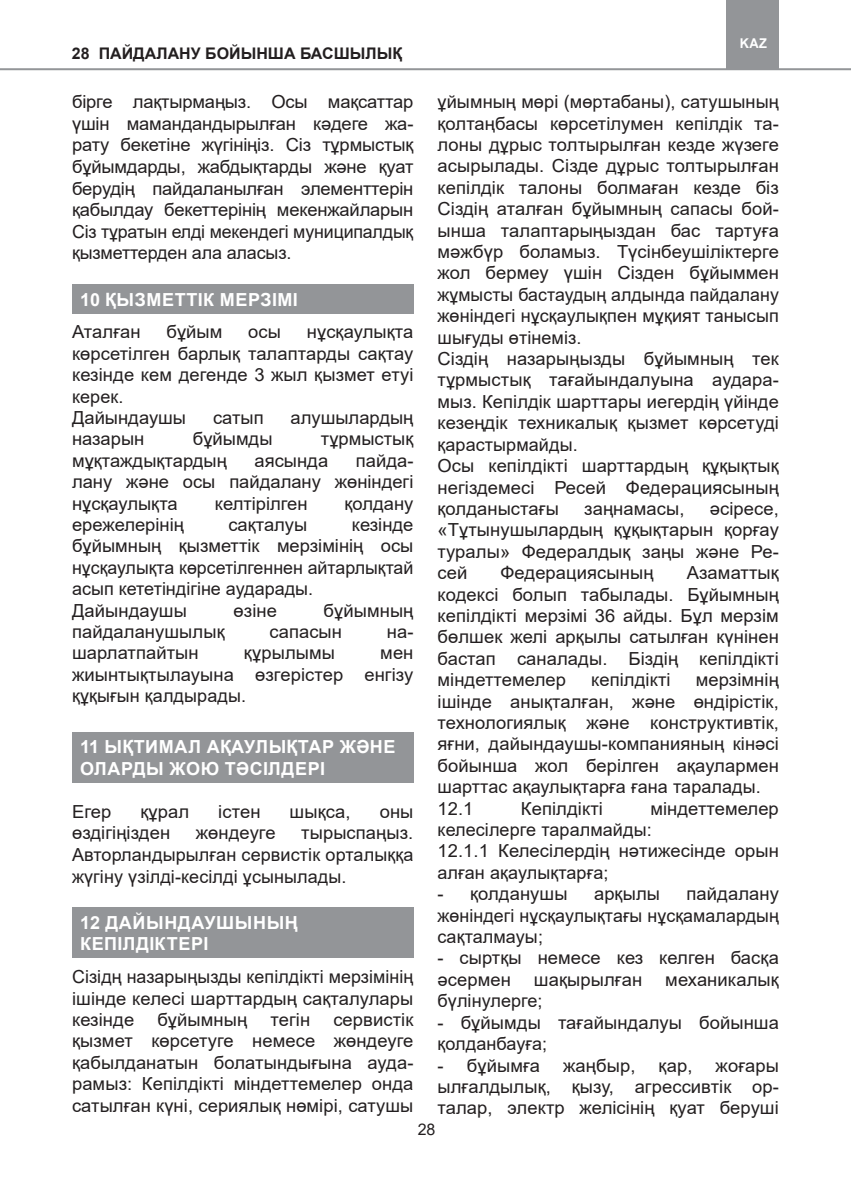
<style>
.page{position:relative;width:851px;height:1191px;background:#fff}
.page>*{position:absolute;margin:0;border:0;box-sizing:border-box;transform-origin:0 0}
.Текст{font:18px/21.4px "Arial";letter-spacing:.005em;color:#231f20;text-align:justify}
.Заголовок{font:700 18px/21.6px "Arial";letter-spacing:.035em;color:#fff}
.t1{font:700 16px "Arial";color:#231f20}
.t2{font:16px "Arial";color:#231f20}
.t3{font:700 13.6px "Arial";color:#fff;scale:.95 1}
</style>
<div class="page">
<hr style="left:0;top:68px;width:850px;height:2px;background:#939598">
<div style="left:726px;top:0;width:52px;height:69px;background:#939598"></div>
<div style="left:72px;top:284px;width:341px;height:29px;background:#939598"></div>
<svg style="left:77px;top:313px;width:218px;height:1px"></svg>
<div style="left:72px;top:732px;width:341px;height:50px;background:#939598"></div>
<div style="left:72px;top:907px;width:341px;height:51px;background:#939598"></div>
<p class="t1" style="left:72px;top:42px;width:332px">28 ПАЙДАЛАНУ БОЙЫНША БАСШЫЛЫҚ</p>
<p class="Текст" style="left:72px;top:91px;width:343px">бірге лақтырмаңыз. Осы мақсаттар үшін мамандандырылған кәдеге жа&shy;рату бекетіне жүгініңіз. Сіз тұрмыстық бұйымдарды, жабдықтарды және қуат берудің пайдаланылған элементтерін қабылдау бекеттерінің мекенжайларын Сіз тұратын елді мекендегі муниципалдық қызметтерден ала аласыз.</p>
<p class="Заголовок" style="left:80px;top:289px;width:219px">10 ҚЫЗМЕТТІК МЕРЗІМІ</p>
<p class="Текст" style="left:72px;top:321px;width:70px">Аталған</p>
<p class="Текст" style="left:166px;top:321px;width:58px">бұйым</p>
<p class="Текст" style="left:248px;top:321px;width:34px">осы</p>
<p class="Текст" style="left:72px;top:321px;width:343px;text-indent:235px">нұсқаулықта көрсетілген барлық талаптарды сақтау кезінде кем дегенде 3 жыл қызмет етуі керек.</p>
<p class="Текст" style="left:72px;top:407px;width:116px">Дайындаушы</p>
<p class="Текст" style="left:213px;top:407px;width:52px">сатып</p>
<p class="Текст" style="left:290px;top:407px;width:124px">алушылардың</p>
<p class="Текст" style="left:72px;top:428px;width:74px">назарын</p>
<p class="Текст" style="left:193px;top:428px;width:81px">бұйымды</p>
<p class="Текст" style="left:321px;top:428px;width:94px">тұрмыстық</p>
<p class="Текст" style="left:72px;top:449px;width:156px">мұқтаждықтардың</p>
<p class="Текст" style="left:254px;top:449px;width:75px">аясында</p>
<p class="Текст" style="left:72px;top:449px;width:343px;text-indent:284px">пайда&shy;лану және осы пайдалану жөніндегі нұсқаулықта</p>
<p class="Текст" style="left:215px;top:492px;width:94px">келтірілген</p>
<p class="Текст" style="left:344px;top:492px;width:70px">қолдану</p>
<p class="Текст" style="left:72px;top:514px;width:343px;text-indent:280px">кезінде бұйымның қызметтік мерзімінің осы нұсқаулықта көрсетілгеннен айтарлықтай асып кететіндігіне аударады.</p>
<p class="Текст" style="left:72px;top:599px;width:116px">Дайындаушы</p>
<p class="Текст" style="left:233px;top:599px;width:45px">өзіне</p>
<p class="Текст" style="left:323px;top:599px;width:91px">бұйымның</p>
<p class="Текст" style="left:72px;top:621px;width:154px">пайдаланушылық</p>
<p class="Текст" style="left:269px;top:621px;width:74px">сапасын</p>
<p class="Текст" style="left:387px;top:621px;width:28px">на-</p>
<p class="Текст" style="left:72px;top:642px;width:128px">шарлатпайтын</p>
<p class="Текст" style="left:244px;top:642px;width:92px">құрылымы</p>
<p class="Текст" style="left:72px;top:514px;width:113px">ережелерінің</p>
<p class="Текст" style="left:228px;top:514px;width:80px">сақталуы</p>
<p class="Текст" style="left:72px;top:642px;width:343px;text-indent:308px">мен жиынтықтылауына өзгерістер енгізу құқығын қалдырады.</p>
<p class="Заголовок" style="left:80px;top:736px;width:317px">11 ЫҚТИМАЛ АҚАУЛЫҚТАР ЖӘНЕ<br>ОЛАРДЫ ЖОЮ ТӘСІЛДЕРІ</p>
<p class="Текст" style="left:72px;top:800px;width:41px">Егер</p>
<p class="Текст" style="left:140px;top:800px;width:50px">құрал</p>
<p class="Текст" style="left:218px;top:800px;width:44px">істен</p>
<p class="Текст" style="left:289px;top:800px;width:62px">шықса,</p>
<p class="Текст" style="left:379px;top:800px;width:35px">оны</p>
<p class="Текст" style="left:72px;top:822px;width:100px">өздігіңізден</p>
<p class="Текст" style="left:196px;top:822px;width:81px">жөндеуге</p>
<p class="Текст" style="left:72px;top:822px;width:343px;text-indent:229px">тырыспаңыз.<br>Авторландырылған сервистік орталыққа жүгіну үзілді-кесілді ұсынылады.</p>
<p class="Заголовок" style="left:80px;top:911px;width:219px">12 ДАЙЫНДАУШЫНЫҢ<br>КЕПІЛДІКТЕРІ</p>
<p class="Текст" style="left:72px;top:966px;width:343px">Сізідң назарыңызды кепілдікті мерзімінің ішінде келесі шарттардың сақталулары кезінде</p>
<p class="Текст" style="left:157px;top:1008px;width:91px">бұйымның</p>
<p class="Текст" style="left:270px;top:1008px;width:41px">тегін</p>
<p class="Текст" style="left:72px;top:1008px;width:343px;text-indent:261px">сервистік қызмет көрсетуге немесе жөндеуге қабылданатын болатындығына ауда&shy;рамыз: Кепілдікті міндеттемелер онда сатылған күні, сериялық нөмірі, сатушы</p>
<p class="t3" style="left:739px;top:34px;width:30px">KAZ</p>
<p class="Текст" style="left:437px;top:91px;width:343px">ұйымның мөрі (мөртабаны), сатушының қолтаңбасы көрсетілумен кепілдік та&shy;лоны дұрыс толтырылған кезде жүзеге асырылады. Сізде дұрыс толтырылған кепілдік талоны болмаған кезде біз Сіздің аталған бұйымның сапасы бой&shy;ынша талаптарыңыздан бас тартуға мәжбүр боламыз. Түсінбеушіліктерге жол бермеу үшін Сізден бұйыммен жұмысты бастаудың алдында пайдалану жөніндегі нұсқаулықпен мұқият танысып шығуды өтінеміз.</p>
<p class="Текст" style="left:437px;top:348px;width:343px">Сіздің назарыңызды бұйымның тек тұрмыстық тағайындалуына аудара&shy;мыз. Кепілдік шарттары иегердің үйінде кезеңдік техникалық қызмет көрсетуді қарастырмайды.</p>
<p class="Текст" style="left:437px;top:455px;width:343px">Осы кепілдікті шарттардың құқықтық негіздемесі Ресей Федерациясының қолданыстағы</p>
<p class="Текст" style="left:437px;top:498px;width:343px;text-indent:272px">әсіресе, «Тұтынушылардың құқықтарын қорғау туралы» Федералдық заңы және Ре&shy;сей</p>
<p class="Текст" style="left:584px;top:498px;width:102px">заңнамасы,</p>
<p class="Текст" style="left:500px;top:562px;width:154px">Федерациясының</p>
<p class="Текст" style="left:437px;top:562px;width:343px;text-indent:249px">Азаматтық кодексі болып табылады. Бұйымның кепілдікті мерзімі 36 айды. Бұл мерзім бөлшек желі арқылы сатылған күнінен бастап саналады. Біздің кепілдікті міндеттемелер</p>
<p class="Текст" style="left:437px;top:669px;width:343px;text-indent:258px">мерзімнің ішінде анықталған, және өндірістік, технологиялық және конструктивтік, яғни, дайындаушы-компанияның кінәсі бойынша жол берілген ақаулармен шарттас ақаулықтарға ғана таралады.</p>
<p class="Текст" style="left:437px;top:797px;width:38px">12.1</p>
<p class="Текст" style="left:521px;top:797px;width:83px">Кепілдікті</p>
<p class="Текст" style="left:591px;top:669px;width:81px">кепілдікті</p>
<p class="Текст" style="left:437px;top:797px;width:343px;text-indent:213px">міндеттемелер келесілерге таралмайды:</p>
<p class="Текст" style="left:437px;top:840px;width:343px">12.1.1 Келесілердің нәтижесінде орын алған ақаулықтарға;</p>
<p class="Текст" style="left:437px;top:883px;width:131px">- қолданушы</p>
<p class="Текст" style="left:594px;top:883px;width:68px">арқылы</p>
<p class="Текст" style="left:437px;top:883px;width:343px;text-indent:249px">пайдалану жөніндегі нұсқаулықтағы нұсқамалардың сақталмауы;</p>
<p class="Текст" style="left:437px;top:947px;width:343px">- сыртқы немесе кез келген басқа әсермен</p>
<p class="Текст" style="left:534px;top:968px;width:110px">шақырылған</p>
<p class="Текст" style="left:665px;top:968px;width:115px">механикалық</p>
<p class="Текст" style="left:437px;top:990px;width:107px">бүлінулерге;</p>
<p class="Текст" style="left:437px;top:1011px;width:343px">- бұйымды тағайындалуы бойынша қолданбауға;</p>
<p class="Текст" style="left:437px;top:1054px;width:104px">- бұйымға</p>
<p class="Текст" style="left:563px;top:1054px;width:74px">жаңбыр,</p>
<p class="Текст" style="left:658px;top:1054px;width:35px">қар,</p>
<p class="Текст" style="left:437px;top:1054px;width:343px;text-indent:278px">жоғары ылғалдылық, қызу, агрессивтік ор&shy;талар, электр желісінің қуат беруші</p>
<p class="t2" style="left:417px;top:1118px;width:19px">28</p>
</div>
